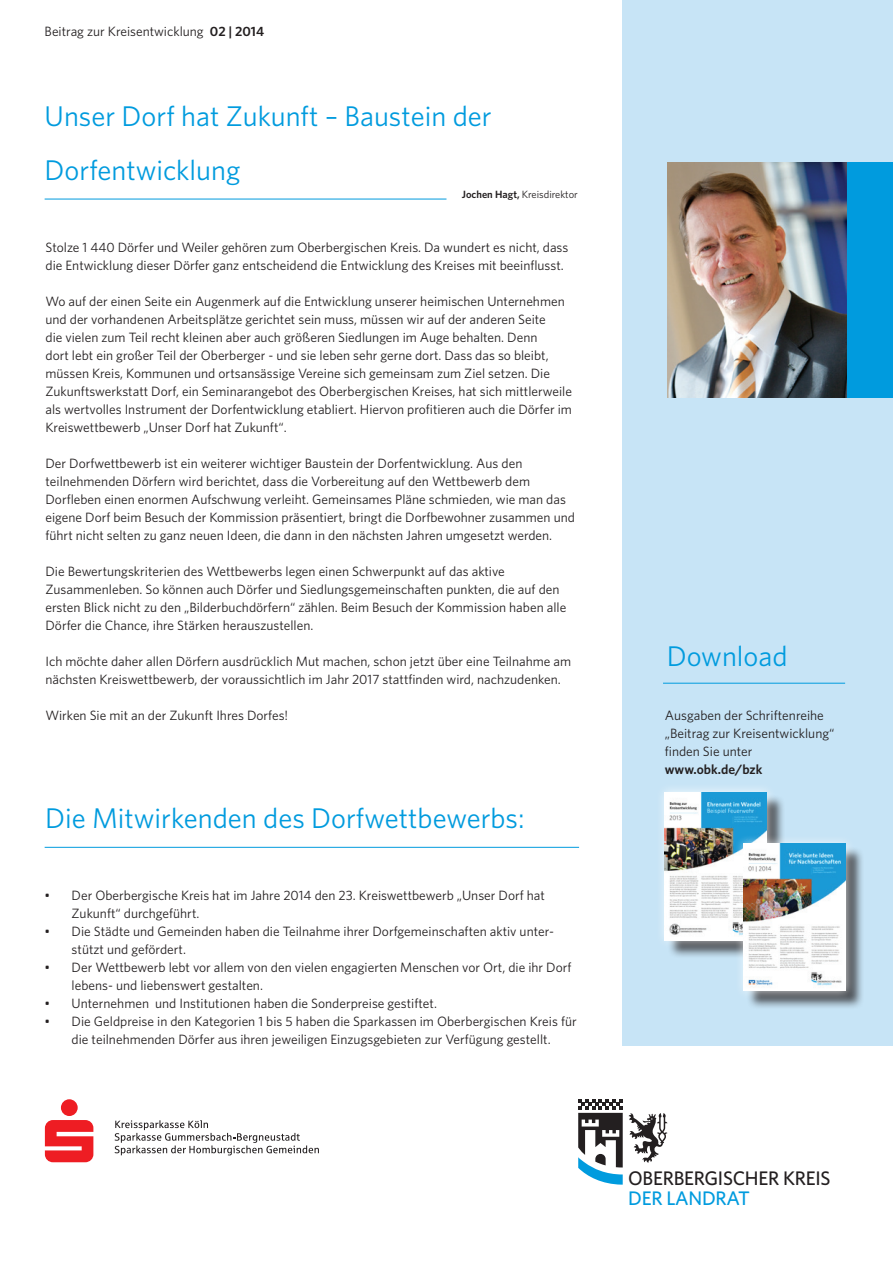
<style>
.page{position:relative;width:893px;height:1263px;background:#fff}
.page>*{position:absolute;margin:0;border:0;box-sizing:border-box;transform-origin:0 0}
.t1{font:28.5px/54px "Whitney";color:#009bde}
.t2{font:500 19.65px "Whitney";letter-spacing:-.015em;color:#231f20}
.t3{font:500 19.65px "Whitney";letter-spacing:-.015em;color:#009bde}
.t4{font:13.5px/18px "Whitney";color:#231f20}
.t5{font:600 13.5px "Whitney";color:#231f20}
.t6{font:10.5px "Whitney";color:#231f20}
.s1{font-weight:600}
</style>
<div class="page">
<div style="left:622px;top:0;width:271px;height:1045px;background:#c7e4f6"></div>
<svg style="left:629px;top:1113px;width:38px;height:49px"></svg>
<svg style="left:578px;top:1099px;width:45px;height:85px"></svg>
<hr style="left:45px;top:847px;width:534px;height:1px;background:#009bde">
<div style="left:61px;top:1099px;width:17px;height:17px;background:#ee1d23;border-radius:50%"></div>
<svg style="left:45px;top:1120px;width:48px;height:42px;background:#f0454a"></svg>
<svg style="left:115px;top:1120px;width:204px;height:35px"></svg>
<hr style="left:663px;top:683px;width:182px;height:1px;background:#009bde">
<div style="left:846px;top:162px;width:47px;height:235px;background:#009bde"></div>
<hr style="left:45px;top:199px;width:401px;height:1px;background:#009bde">
<img style="left:668px;top:162px;width:178px;height:235px">
<div style="left:667px;top:795px;width:119px;height:164px;background:#231f20;opacity:.75"></div>
<div style="left:655px;top:783px;width:121px;height:167px;background:#fff;opacity:.75"></div>
<img style="left:665px;top:792px;width:102px;height:148px">
<div style="left:746px;top:846px;width:119px;height:163px;background:#231f20;opacity:.75"></div>
<div style="left:734px;top:834px;width:121px;height:166px;background:#fff;opacity:.75"></div>
<img style="left:744px;top:844px;width:102px;height:147px">
<p class="t4" style="left:45px;top:22px;width:221px">Beitrag zur Kreisentwicklung <span class="s1">02 | 2014</span></p>
<h1 class="t1" style="left:45px;top:89px;width:448px">Unser Dorf hat Zukunft – Baustein der<br>Dorfentwicklung</h1>
<p class="t6" style="left:462px;top:188px;width:117px"><span class="s1">Jochen Hagt,</span> Kreisdirektor</p>
<p class="t4" style="left:46px;top:238px;width:524px">Stolze 1 440 Dörfer und Weiler gehören zum Oberbergischen Kreis. Da wundert es nicht, dass die Entwicklung dieser Dörfer ganz entscheidend die Entwicklung des Kreises mit beeinflusst.</p>
<p class="t4" style="left:46px;top:292px;width:528px">Wo auf der einen Seite ein Augenmerk auf die Entwicklung unserer heimischen Unternehmen und der vorhandenen Arbeitsplätze gerichtet sein muss, müssen wir auf der anderen Seite<br>die vielen zum Teil recht kleinen aber auch größeren Siedlungen im Auge behalten. Denn<br>dort lebt ein großer Teil der Oberberger - und sie leben sehr gerne dort. Dass das so bleibt, müssen Kreis, Kommunen und ortsansässige Vereine sich gemeinsam zum Ziel setzen. Die Zukunftswerkstatt Dorf, ein Seminarangebot des Oberbergischen Kreises, hat sich mittlerweile als wertvolles Instrument der Dorfentwicklung etabliert. Hiervon profitieren auch die Dörfer im Kreiswettbewerb „Unser Dorf hat Zukunft“.</p>
<p class="t4" style="left:46px;top:454px;width:531px">Der Dorfwettbewerb ist ein weiterer wichtiger Baustein der Dorfentwicklung. Aus den teilnehmenden Dörfern wird berichtet, dass die Vorbereitung auf den Wettbewerb dem Dorfleben einen enormen Aufschwung verleiht. Gemeinsames Pläne schmieden, wie man das eigene Dorf beim Besuch der Kommission präsentiert, bringt die Dorfbewohner zusammen und führt nicht selten zu ganz neuen Ideen, die dann in den nächsten Jahren umgesetzt werden.</p>
<p class="t4" style="left:46px;top:562px;width:522px">Die Bewertungskriterien des Wettbewerbs legen einen Schwerpunkt auf das aktive Zusammenleben. So können auch Dörfer und Siedlungsgemeinschaften punkten, die auf den ersten Blick nicht zu den „Bilderbuchdörfern“ zählen. Beim Besuch der Kommission haben alle Dörfer die Chance, ihre Stärken herauszustellen.</p>
<p class="t4" style="left:46px;top:652px;width:527px">Ich möchte daher allen Dörfern ausdrücklich Mut machen, schon jetzt über eine Teilnahme am nächsten Kreiswettbewerb, der voraussichtlich im Jahr 2017 stattfinden wird, nachzudenken.</p>
<p class="t4" style="left:46px;top:706px;width:244px">Wirken Sie mit an der Zukunft Ihres Dorfes!</p>
<h1 class="t1" style="left:45px;top:791px;width:481px">Die Mitwirkenden des Dorfwettbewerbs:</h1>
<p class="t4" style="left:72px;top:886px;width:475px;text-indent:-27px">• Der Oberbergische Kreis hat im Jahre 2014 den 23. Kreiswettbewerb „Unser Dorf hat<br>Zukunft“ durchgeführt.</p>
<p class="t4" style="left:72px;top:922px;width:484px;text-indent:-27px">• Die Städte und Gemeinden haben die Teilnahme ihrer Dorfgemeinschaften aktiv unter&shy;stützt und gefördert.</p>
<p class="t4" style="left:72px;top:958px;width:501px;text-indent:-27px">• Der Wettbewerb lebt vor allem von den vielen engagierten Menschen vor Ort, die ihr Dorf lebens- und liebenswert gestalten.</p>
<p class="t4" style="left:45px;top:994px;width:394px">• Unternehmen und Institutionen haben die Sonderpreise gestiftet.</p>
<p class="t4" style="left:45px;top:1012px;width:534px;text-align:center">• Die Geldpreise in den Kategorien 1 bis 5 haben die Sparkassen im Oberbergischen Kreis für die teilnehmenden Dörfer aus ihren jeweiligen Einzugsgebieten zur Verfügung gestellt.</p>
<h1 class="t1" style="left:667px;top:629px;width:122px">Download</h1>
<p class="t4" style="left:665px;top:706px;width:171px">Ausgaben der Schriftenreihe „Beitrag zur Kreisentwicklung“ finden Sie unter</p>
<p class="t5" style="left:665px;top:761px;width:99px">www.obk.de/bzk</p>
<h2 class="t2" style="left:628px;top:1166px;width:204px">OBERBERGISCHER KREIS</h2>
<h2 class="t3" style="left:628px;top:1186px;width:123px">DER LANDRAT</h2>
</div>
